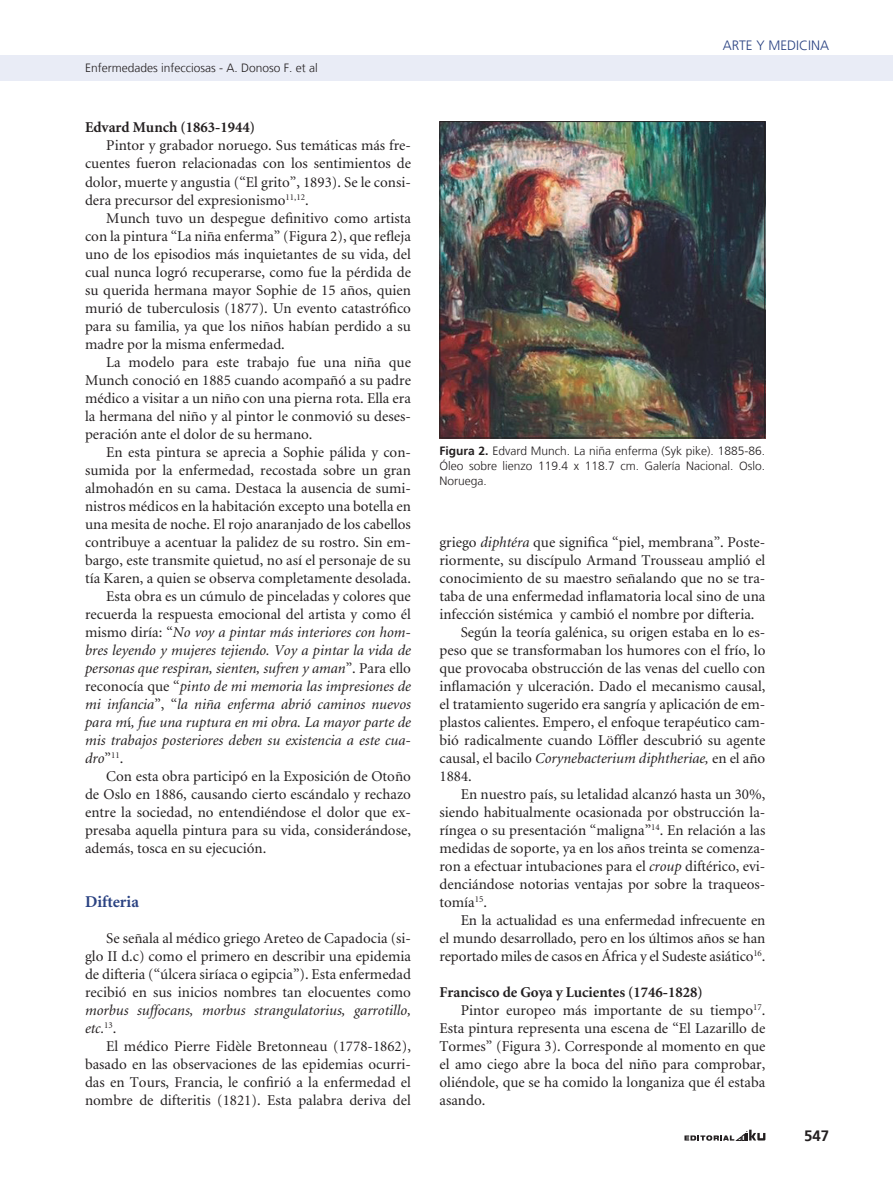
<style>
.page{position:relative;width:893px;height:1191px;background:#fff}
.page>*{position:absolute;margin:0;border:0;box-sizing:border-box;transform-origin:0 0}
._6-subtitulo{font:700 16.5px "Minion";color:#2a4282}
._1-texto{font:15px/18px "Minion";color:#231f20;text-align:justify}
._1-texto-2{font:italic 15px/18px "Minion";color:#231f20;text-align:justify}
._6-subtitulo_2{font:700 15px "Minion";color:#231f20}
.t1{font:700 15px "Frutiger LT";color:#231f20}
.t2{font:300 13.5px "Frutiger LT";color:#2a4282}
._7-tabla{font:300 12px/15px "Frutiger LT";color:#231f20;text-align:justify}
._3-datos_autores-doi{font:300 12px "Frutiger LT";color:#231f20}
.s1{font-style:normal}
.s2{font-style:italic}
.s3{font-weight:700}
</style>
<div class="page">
<svg style="left:684px;top:1129px;width:81px;height:11px"></svg>
<div style="left:0;top:55px;width:893px;height:26px;background:#e9ecf6"></div>
<img style="left:441px;top:123px;width:322px;height:313px">
<div style="left:439px;top:121px;width:326px;height:317px;border:1px solid #231f20"></div>
<p class="_3-datos_autores-doi" style="left:85px;top:61px;width:234px">Enfermedades infecciosas - A. Donoso F. et al</p>
<p class="_6-subtitulo_2" style="left:85px;top:120px;width:171px">Edvard Munch (1863-1944)</p>
<p class="_1-texto" style="left:85px;top:137px;width:327px;text-indent:21px">Pintor y grabador noruego. Sus temáticas más fre&shy;cuentes fueron relacionadas con los sentimientos de dolor, muerte y angustia (“El grito”, 1893). Se le consi&shy;dera precursor del expresionismo<sup>11,12</sup>.</p>
<p class="_1-texto" style="left:85px;top:209px;width:327px;text-indent:21px">Munch tuvo un despegue definitivo como artista con la pintura “La niña enferma” (Figura 2), que refleja uno de los episodios más inquietantes de su vida, del cual nunca logró recuperarse, como fue la pérdida de su querida hermana mayor Sophie de 15 años, quien murió de tuberculosis (1877). Un evento catastrófico para su familia, ya que los niños habían perdido a su madre por la misma enfermedad.</p>
<p class="_1-texto" style="left:85px;top:353px;width:327px;text-indent:21px">La modelo para este trabajo fue una niña que Munch conoció en 1885 cuando acompañó a su padre médico a visitar a un niño con una pierna rota. Ella era la hermana del niño y al pintor le conmovió su deses&shy;peración ante el dolor de su hermano.</p>
<p class="_1-texto" style="left:85px;top:443px;width:327px;text-indent:21px">En esta pintura se aprecia a Sophie pálida y con&shy;sumida por la enfermedad, recostada sobre un gran almohadón en su cama. Destaca la ausencia de sumi&shy;nistros médicos en la habitación excepto una botella en una mesita de noche. El rojo anaranjado de los cabellos contribuye a acentuar la palidez de su rostro. Sin em&shy;bargo, este transmite quietud, no así el personaje de su tía Karen, a quien se observa completamente desolada.</p>
<p class="_1-texto-2" style="left:85px;top:587px;width:327px;text-indent:21px"><span class="s1">Esta obra es un cúmulo de pinceladas y colores que recuerda la respuesta emocional del artista y como él mismo diría: “</span>No voy a pintar más interiores con hom&shy;bres leyendo y mujeres tejiendo. Voy a pintar la vida de personas que respiran, sienten, sufren y aman<span class="s1">”. Para ello reconocía que “</span>pinto de mi memoria las impresiones de mi infancia<span class="s1">”, “</span>la niña enferma abrió caminos nuevos para m<span class="s1">í</span>, fue una ruptura en mi obra. La mayor parte de mis trabajos posteriores deben su existencia a este cua&shy;dro<span class="s1">”</span><sup>11</sup><span class="s1">.</span></p>
<p class="_1-texto" style="left:85px;top:767px;width:327px;text-indent:21px">Con esta obra participó en la Exposición de Otoño de Oslo en 1886, causando cierto escándalo y rechazo entre la sociedad, no entendiéndose el dolor que ex&shy;presaba aquella pintura para su vida, considerándose, además, tosca en su ejecución.</p>
<p class="_6-subtitulo" style="left:85px;top:893px;width:55px">Difteria</p>
<p class="_1-texto" style="left:85px;top:929px;width:327px;text-indent:21px">Se señala al médico griego Areteo de Capadocia (si&shy;glo II d.c) como el primero en describir una epidemia de difteria (“úlcera siríaca o egipcia”). Esta enfermedad recibió en sus inicios nombres tan elocuentes como <span class="s2">morbus suffocans, morbus strangulatorius, garrotillo, etc.</span><sup>13</sup>.</p>
<p class="_1-texto" style="left:85px;top:1037px;width:327px;text-indent:21px">El médico Pierre Fidèle Bretonneau (1778-1862), basado en las observaciones de las epidemias ocurri&shy;das en Tours, Francia, le confirió a la enfermedad el nombre de difteritis (1821). Esta palabra deriva del</p>
<p class="t2" style="left:723px;top:38px;width:17px">Arte</p>
<p class="t2" style="left:756px;top:38px;width:32px">y Medicina</p>
<p class="_7-tabla" style="left:439px;top:443px;width:327px"><span class="s3">Figura 2.</span> Edvard Munch. La niña enferma (Syk pike). 1885-86.<br>Óleo sobre lienzo 119.4 x 118.7 cm. Galería Nacional. Oslo.<br>Noruega.</p>
<p class="_1-texto" style="left:439px;top:533px;width:327px">griego <span class="s2">diphtéra</span> que significa “piel, membrana”. Poste&shy;riormente, su discípulo Armand Trousseau amplió el conocimiento de su maestro señalando que no se tra&shy;taba de una enfermedad inflamatoria local sino de una infección sistémica y cambió el nombre por difteria.</p>
<p class="_1-texto" style="left:439px;top:623px;width:327px;text-indent:21px">Según la teoría galénica, su origen estaba en lo es&shy;peso que se transformaban los humores con el frío, lo que provocaba obstrucción de las venas del cuello con inflamación y ulceración. Dado el mecanismo causal, el tratamiento sugerido era sangría y aplicación de em&shy;plastos calientes. Empero, el enfoque terapéutico cam&shy;bió radicalmente cuando Löffler descubrió su agente causal, el bacilo <span class="s2">Corynebacterium diphtheriae,</span> en el año 1884.</p>
<p class="_1-texto" style="left:439px;top:785px;width:327px;text-indent:21px">En nuestro país, su letalidad alcanzó hasta un 30%, siendo habitualmente ocasionada por obstrucción la&shy;ríngea o su presentación “maligna”<sup>14</sup>. En relación a las medidas de soporte, ya en los años treinta se comenza&shy;ron a efectuar intubaciones para el <span class="s2">croup</span> diftérico, evi&shy;denciándose notorias ventajas por sobre la traqueos&shy;tomía<sup>15</sup>.</p>
<p class="_1-texto" style="left:439px;top:911px;width:327px;text-indent:21px">En la actualidad es una enfermedad infrecuente en el mundo desarrollado, pero en los últimos años se han reportado miles de casos en África y el Sudeste asiático<sup>16</sup>.</p>
<p class="_6-subtitulo_2" style="left:439px;top:984px;width:265px">Francisco de Goya y Lucientes (1746-1828)</p>
<p class="_1-texto" style="left:439px;top:1001px;width:327px;text-indent:21px">Pintor europeo más importante de su tiempo<sup>17</sup>.<br>Esta pintura representa una escena de “El Lazarillo de Tormes” (Figura 3). Corresponde al momento en que el amo ciego abre la boca del niño para comprobar, oliéndole, que se ha comido la longaniza que él estaba asando.</p>
<p class="t1" style="left:804px;top:1126px;width:27px">547</p>
</div>
